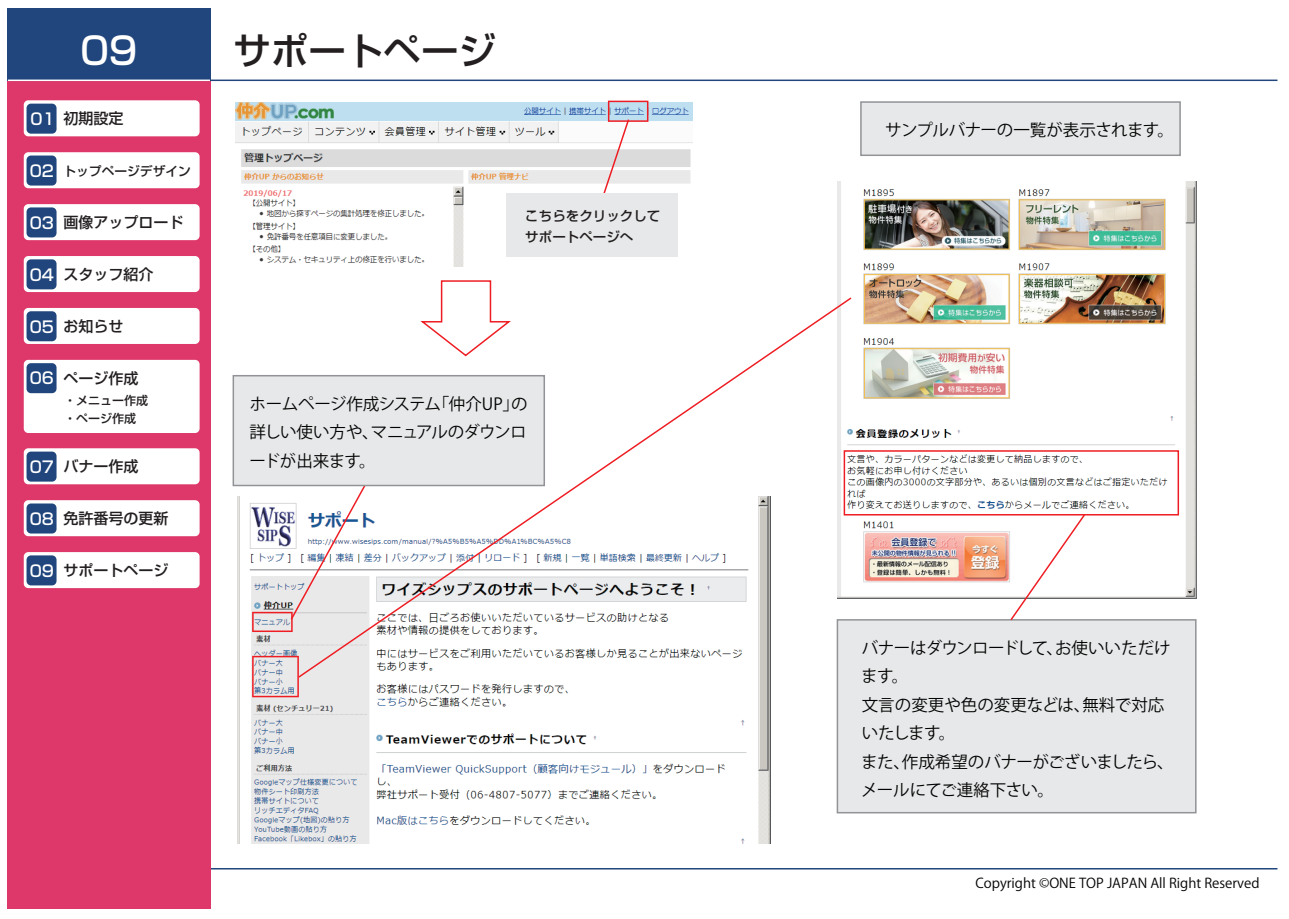
<style>
.page{position:relative;width:1289px;height:919px;background:#fff}
.page>*{position:absolute;margin:0;border:0;box-sizing:border-box;transform-origin:0 0}
.t1{font:500 37.5px "Shin Go Pro";color:#231f20}
.t2{font:500 37.5px "Shin Go Pro";color:#fff}
.t3{font:16.5px/28.5px "Koz Go Pr 6 N";letter-spacing:-.01em;color:#030303}
.t4{font:16.5px/28.5px "Koz Go Pr 6 N";letter-spacing:-.03em;color:#030303;text-align:justify}
.t5{font:500 15px "Shin Go Pro";color:#231f20}
.t6{font:13.5px "Koz Go Pr 6 N";color:#030303}
.t7{font:500 13.5px/21px "Shin Go Pro";color:#231f20}
.t8{font:500 12.75px "Shin Go Pro";color:#231f20}
.t9{font:500 12px/18px "Shin Go Pro";color:#231f20}
.s1{font-size:15.9px;color:#fff}
</style>
<div class="page">
<img style="left:837px;top:181px;width:360px;height:418px">
<img style="left:237px;top:496px;width:533px;height:347px">
<img style="left:235px;top:102px;width:457px;height:165px">
<hr style="left:10px;top:867px;width:1267px;height:2px;background:#20467d">
<div style="left:8px;top:8px;width:203px;height:900px;background:#de3769"></div>
<div style="left:8px;top:8px;width:203px;height:72px;background:#20467d"></div>
<hr style="left:10px;top:80px;width:1267px;height:1px;background:#20467d">
<hr style="left:8px;top:80px;width:202px;height:1px;background:#fff">
<div style="left:24px;top:100px;width:176px;height:36px;background:#fff;border-radius:4px"></div>
<div style="left:27px;top:104px;width:30px;height:30px;background:#20467d;border-radius:4px"></div>
<div style="left:24px;top:152px;width:176px;height:36px;background:#fff;border-radius:4px"></div>
<div style="left:27px;top:155px;width:30px;height:30px;background:#20467d;border-radius:4px"></div>
<div style="left:24px;top:204px;width:176px;height:36px;background:#fff;border-radius:4px"></div>
<div style="left:27px;top:207px;width:30px;height:30px;background:#20467d;border-radius:4px"></div>
<div style="left:24px;top:256px;width:176px;height:36px;background:#fff;border-radius:4px"></div>
<div style="left:27px;top:259px;width:30px;height:30px;background:#20467d;border-radius:4px"></div>
<div style="left:24px;top:308px;width:176px;height:36px;background:#fff;border-radius:4px"></div>
<div style="left:27px;top:311px;width:30px;height:30px;background:#20467d;border-radius:4px"></div>
<div style="left:24px;top:360px;width:176px;height:73px;background:#fff;border-radius:4px"></div>
<div style="left:27px;top:363px;width:30px;height:30px;background:#20467d;border-radius:4px"></div>
<div style="left:24px;top:448px;width:176px;height:36px;background:#fff;border-radius:4px"></div>
<div style="left:27px;top:451px;width:30px;height:30px;background:#20467d;border-radius:4px"></div>
<div style="left:24px;top:500px;width:176px;height:36px;background:#fff;border-radius:4px"></div>
<div style="left:27px;top:503px;width:30px;height:30px;background:#20467d;border-radius:4px"></div>
<div style="left:24px;top:552px;width:176px;height:36px;background:#fff;border-radius:4px"></div>
<div style="left:27px;top:555px;width:30px;height:30px;background:#20467d;border-radius:4px"></div>
<svg style="left:252px;top:655px;width:47px;height:42px;background:#d8c5ca"></svg>
<svg style="left:440px;top:280px;width:52px;height:16px"></svg>
<svg style="left:591px;top:101px;width:57px;height:92px"></svg>
<img style="left:252px;top:486px;width:45px;height:146px">
<svg style="left:297px;top:296px;width:556px;height:383px"></svg>
<div style="left:232px;top:375px;width:313px;height:111px;background:#e7e8e9;border:2px solid #919396"></div>
<div style="left:836px;top:619px;width:360px;height:194px;background:#e7e8e9;border:2px solid #919396"></div>
<div style="left:860px;top:101px;width:320px;height:55px;background:#e7e8e9;border:2px solid #919396"></div>
<div style="left:843px;top:450px;width:335px;height:65px;border:2px solid #ee1d23"></div>
<svg style="left:1008px;top:512px;width:78px;height:110px"></svg>
<div style="left:506px;top:193px;width:171px;height:64px;background:#e7e8e9"></div>
<h1 class="t2" style="left:80px;top:20px;width:58px">09</h1>
<h1 class="t1" style="left:233px;top:20px;width:264px">サポートページ</h1>
<p class="t5" style="left:31px;top:106px;width:94px"><span class="s1">01</span> 初期設定</p>
<p class="t8" style="left:30px;top:161px;width:163px"><span class="s1">02</span> トップページデザイン</p>
<p class="t5" style="left:30px;top:210px;width:155px"><span class="s1">03</span> 画像アップロード</p>
<p class="t5" style="left:30px;top:262px;width:125px"><span class="s1">04</span> スタッフ紹介</p>
<p class="t5" style="left:30px;top:314px;width:95px"><span class="s1">05</span> お知らせ</p>
<p class="t5" style="left:30px;top:365px;width:110px"><span class="s1">06</span> ページ作成</p>
<p class="t9" style="left:64px;top:390px;width:85px">・メニュー作成・ページ作成</p>
<p class="t5" style="left:30px;top:454px;width:110px"><span class="s1">07</span> バナー作成</p>
<p class="t5" style="left:30px;top:506px;width:140px"><span class="s1">08</span> 免許番号の更新</p>
<p class="t5" style="left:30px;top:558px;width:140px"><span class="s1">09</span> サポートページ</p>
<p class="t7" style="left:525px;top:204px;width:136px">こちらをクリックしてサポートページへ</p>
<p class="t4" style="left:249px;top:389px;width:280px">ホームページ作成システム「仲介UP」の詳しい使い方や、マニュアルのダウンロードが出来ます。</p>
<p class="t4" style="left:885px;top:116px;width:290px">サンプルバナーの一覧が表示されます。</p>
<p class="t3" style="left:861px;top:633px;width:314px">バナーはダウンロードして、お使いいただけます。<br>文言の変更や色の変更などは、無料で対応いたします。<br>また、作成希望のバナーがございましたら、メールにてご連絡下さい。</p>
<p class="t6" style="left:975px;top:874px;width:285px">Copyright ©ONE TOP JAPAN All Right Reserved</p>
</div>
